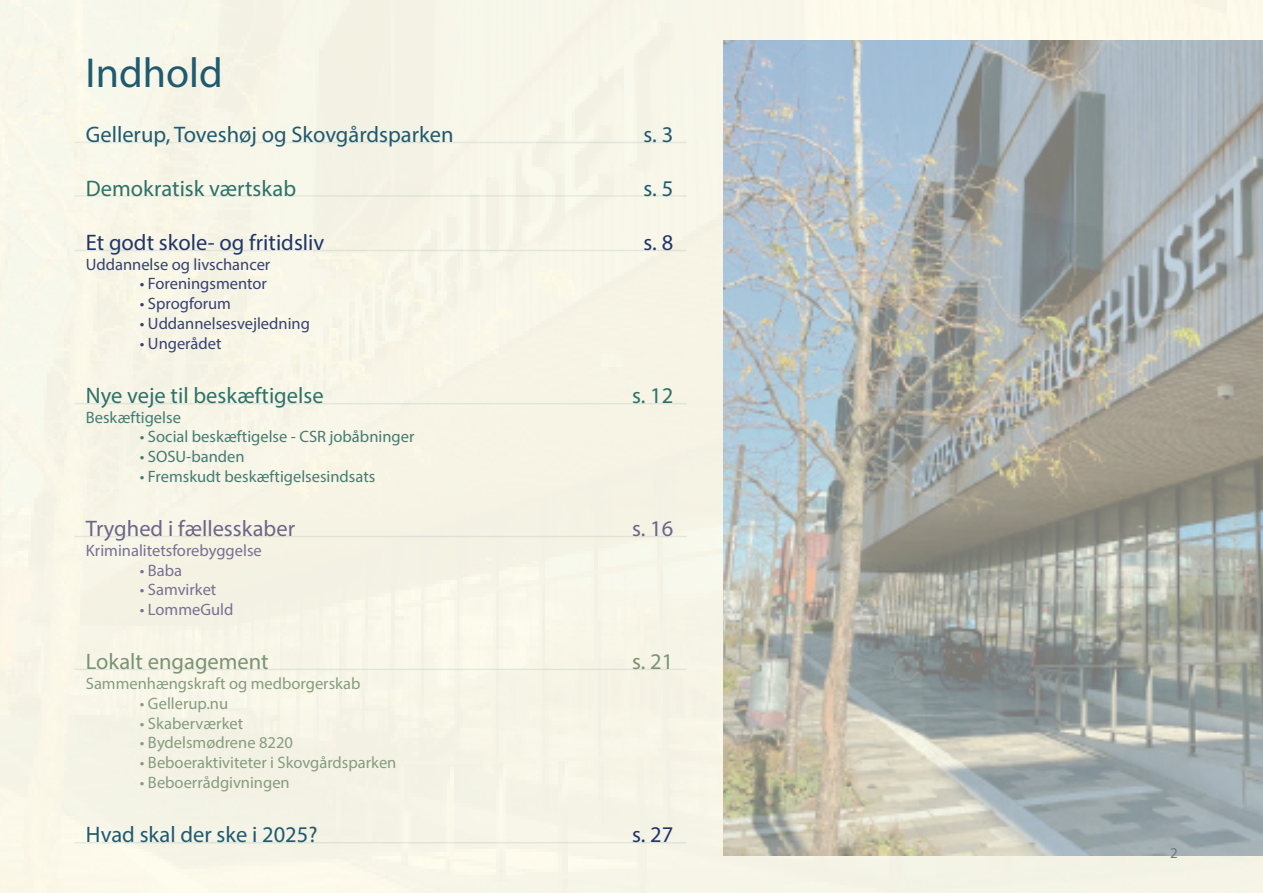
<style>
.page{position:relative;width:1263px;height:893px;background:#fff}
.page>*{position:absolute;margin:0;border:0;box-sizing:border-box;transform-origin:0 0}
.t1{font:42px "Myriad Pro";color:#205a6f}
.t2{font:22.5px "Myriad Pro";color:#205a6f}
.t3{font:22.5px "Myriad Pro";color:#2d7269}
.t4{font:22.5px "Myriad Pro";color:#213567}
.t5{font:22.5px "Myriad Pro";color:#6d658a}
.t6{font:22.5px "Myriad Pro";color:#7a9475}
.t7{font:16.5px "Myriad Pro";color:#859c7f}
.t8{font:16.5px "Myriad Pro";color:#447c73}
.t9{font:16.5px "Myriad Pro";color:#364170}
.t10{font:16.5px "Myriad Pro";color:#777093}
.t11{font:15px "Myriad Pro";color:#808285}
</style>
<div class="page">
<hr style="left:74px;top:142px;width:613px;height:1px;background:#205a6f">
<hr style="left:74px;top:195px;width:613px;height:2px;background:#205a6f">
<hr style="left:74px;top:250px;width:613px;height:1px;background:#205a6f">
<hr style="left:74px;top:403px;width:613px;height:1px;background:#205a6f">
<hr style="left:74px;top:536px;width:613px;height:1px;background:#205a6f">
<hr style="left:74px;top:669px;width:613px;height:1px;background:#205a6f">
<hr style="left:74px;top:842px;width:613px;height:1px;background:#205a6f">
<img style="left:724px;top:41px;width:539px;height:814px">
<h1 class="t1" style="left:85px;top:47px;width:139px">Indhold</h1>
<h2 class="t2" style="left:86px;top:120px;width:369px">Gellerup, Toveshøj og Skovgårdsparken</h2>
<h2 class="t3" style="left:86px;top:174px;width:212px">Demokratisk værtskab</h2>
<h2 class="t4" style="left:86px;top:228px;width:240px">Et godt skole- og fritidsliv</h2>
<p class="t9" style="left:86px;top:254px;width:186px">Uddannelse og livschancer</p>
<p class="t9" style="left:140px;top:274px;width:129px">• Foreningsmentor</p>
<p class="t9" style="left:140px;top:294px;width:93px">• Sprogforum</p>
<p class="t9" style="left:140px;top:313px;width:172px">• Uddannelsesvejledning</p>
<p class="t9" style="left:140px;top:333px;width:83px">• Ungerådet</p>
<h2 class="t3" style="left:86px;top:381px;width:239px">Nye veje til beskæftigelse</h2>
<p class="t8" style="left:86px;top:407px;width:97px">Beskæftigelse</p>
<p class="t8" style="left:140px;top:427px;width:276px">• Social beskæftigelse - CSR jobåbninger</p>
<p class="t8" style="left:140px;top:447px;width:106px">• SOSU-banden</p>
<p class="t8" style="left:140px;top:466px;width:237px">• Fremskudt beskæftigelsesindsats</p>
<h2 class="t5" style="left:86px;top:515px;width:211px">Tryghed i fællesskaber</h2>
<p class="t10" style="left:86px;top:540px;width:177px">Kriminalitetsforebyggelse</p>
<p class="t10" style="left:140px;top:560px;width:44px">• Baba</p>
<p class="t10" style="left:140px;top:580px;width:78px">• Samvirket</p>
<p class="t10" style="left:140px;top:600px;width:95px">• LommeGuld</p>
<h2 class="t6" style="left:86px;top:648px;width:184px">Lokalt engagement</h2>
<p class="t7" style="left:86px;top:673px;width:276px">Sammenhængskraft og medborgerskab</p>
<p class="t7" style="left:140px;top:693px;width:90px">• Gellerup.nu</p>
<p class="t7" style="left:140px;top:713px;width:105px">• Skaberværket</p>
<p class="t7" style="left:140px;top:733px;width:155px">• Bydelsmødrene 8220</p>
<p class="t7" style="left:140px;top:753px;width:258px">• Beboeraktiviteter i Skovgårdsparken</p>
<p class="t7" style="left:140px;top:772px;width:151px">• Beboerrådgivningen</p>
<h2 class="t2" style="left:86px;top:821px;width:233px">Hvad skal der ske i 2025?</h2>
<h2 class="t2" style="left:644px;top:120px;width:31px">s. 3</h2>
<h2 class="t2" style="left:644px;top:174px;width:31px">s. 5</h2>
<h2 class="t4" style="left:644px;top:228px;width:31px">s. 8</h2>
<h2 class="t3" style="left:632px;top:381px;width:43px">s. 12</h2>
<h2 class="t5" style="left:632px;top:515px;width:43px">s. 16</h2>
<h2 class="t6" style="left:632px;top:648px;width:43px">s. 21</h2>
<h2 class="t4" style="left:632px;top:821px;width:43px">s. 27</h2>
<p class="t11" style="left:1170px;top:843px;width:9px">2</p>
</div>
